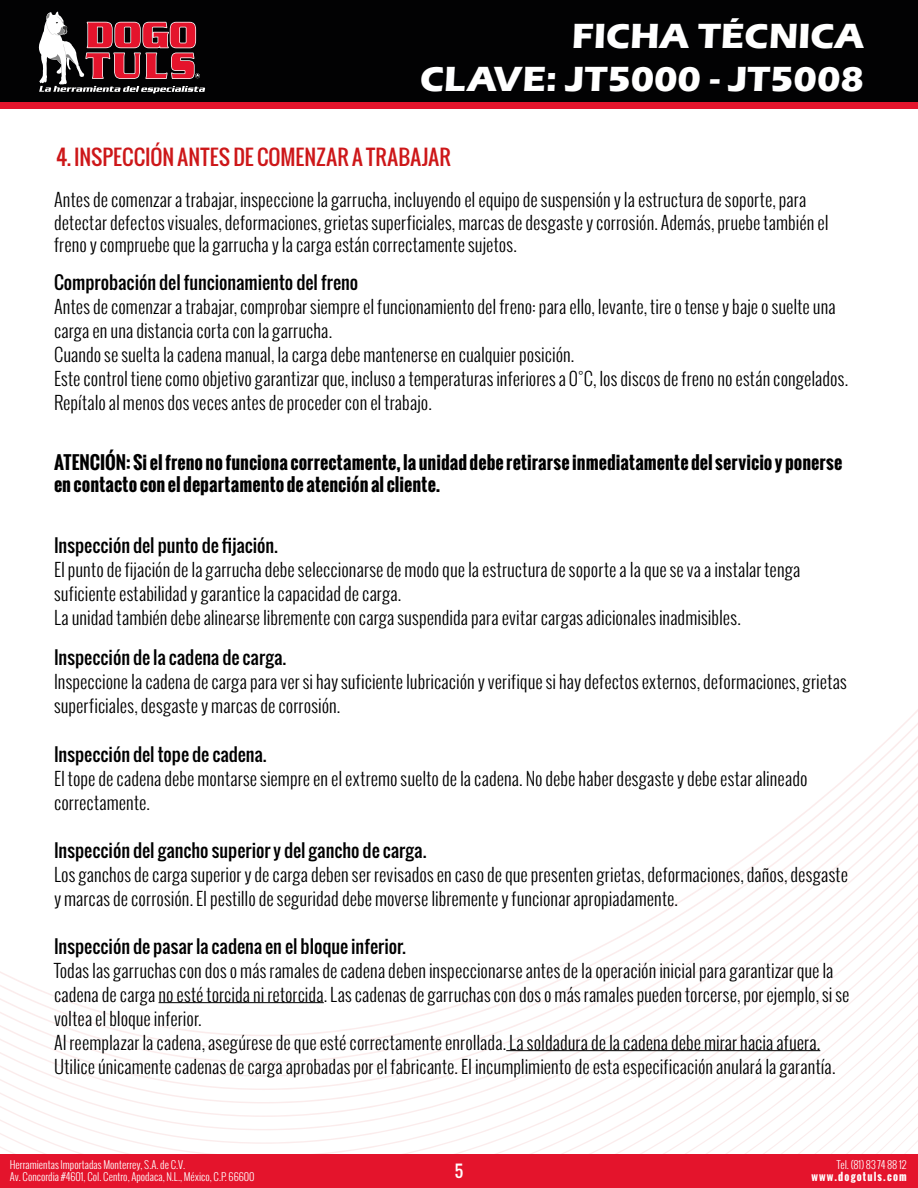
<style>
.page{position:relative;width:918px;height:1188px;background:#fff}
.page>*{position:absolute;margin:0;border:0;box-sizing:border-box;transform-origin:0 0}
.t1{font:700 36px/43.2px "Eras ITC";color:#fff;text-align:right}
.t2{font:21px "Oswald";letter-spacing:.01em;color:#cd1719}
.t3{font:300 18px/24px "Oswald";color:#000}
.t4{font:18px "Oswald";letter-spacing:.005em;color:#000}
.t5{font:700 18px/21.6px "Oswald";letter-spacing:.005em;color:#000}
.t6{font:16.5px "Oswald";color:#fff}
.t7{font:300 10.5px/12.6px "Oswald";color:#fff}
.t8{font:700 10.5px "Oswald";letter-spacing:.11em;color:#fff}
</style>
<div class="page">
<div style="left:0;top:0;width:918px;height:103px;background:#020203"></div>
<div style="left:0;top:102px;width:918px;height:6px;background:#e4142c"></div>
<svg style="left:38px;top:11px;width:167px;height:82px"></svg>
<svg style="left:0;top:849px;width:918px;height:305px"></svg>
<svg style="left:383px;top:862px;width:535px;height:292px"></svg>
<svg style="left:440px;top:876px;width:478px;height:278px"></svg>
<svg style="left:0;top:1143px;width:149px;height:11px"></svg>
<svg style="left:483px;top:889px;width:435px;height:265px"></svg>
<svg style="left:520px;top:902px;width:398px;height:252px"></svg>
<svg style="left:552px;top:916px;width:366px;height:238px"></svg>
<svg style="left:581px;top:929px;width:337px;height:225px"></svg>
<svg style="left:608px;top:943px;width:310px;height:211px"></svg>
<svg style="left:633px;top:956px;width:285px;height:198px"></svg>
<svg style="left:656px;top:970px;width:262px;height:184px"></svg>
<svg style="left:678px;top:983px;width:240px;height:171px"></svg>
<svg style="left:699px;top:997px;width:219px;height:157px"></svg>
<div style="left:0;top:1154px;width:918px;height:34px;background:#e4142c"></div>
<hr style="left:159px;top:1002px;width:165px;height:1px;background:#000">
<hr style="left:506px;top:1050px;width:314px;height:1px;background:#000">
<h1 class="t1" style="left:420px;top:14px;width:445px">FICHA TÉCNICA<br>CLAVE: JT5000 - JT5008</h1>
<p class="t2" style="left:56px;top:142px;width:396px">4. INSPECCIÓN ANTES DE COMENZAR A TRABAJAR</p>
<p class="t3" style="left:54px;top:188px;width:776px;line-height:22.5px">Antes de comenzar a trabajar, inspeccione la garrucha, incluyendo el equipo de suspensión y la estructura de soporte, para detectar defectos visuales, deformaciones, grietas superficiales, marcas de desgaste y corrosión. Además, pruebe también el freno y compruebe que la garrucha y la carga están correctamente sujetos.</p>
<p class="t4" style="left:54px;top:269px;width:306px">Comprobación del funcionamiento del freno</p>
<p class="t3" style="left:54px;top:295px;width:796px">Antes de comenzar a trabajar, comprobar siempre el funcionamiento del freno: para ello, levante, tire o tense y baje o suelte una carga en una distancia corta con la garrucha.<br>Cuando se suelta la cadena manual, la carga debe mantenerse en cualquier posición.<br>Este control tiene como objetivo garantizar que, incluso a temperaturas inferiores a 0°C, los discos de freno no están congelados.<br>Repítalo al menos dos veces antes de proceder con el trabajo.</p>
<p class="t5" style="left:54px;top:452px;width:790px">ATENCIÓN: Si el freno no funciona correctamente, la unidad debe retirarse inmediatamente del servicio y ponerse en contacto con el departamento de atención al cliente.</p>
<p class="t4" style="left:54px;top:532px;width:225px">Inspección del punto de fijación.</p>
<p class="t3" style="left:54px;top:557px;width:748px">El punto de fijación de la garrucha debe seleccionarse de modo que la estructura de soporte a la que se va a instalar tenga suficiente estabilidad y garantice la capacidad de carga.<br>La unidad también debe alinearse libremente con carga suspendida para evitar cargas adicionales inadmisibles.</p>
<p class="t4" style="left:54px;top:644px;width:234px">Inspección de la cadena de carga.</p>
<p class="t3" style="left:54px;top:670px;width:794px">Inspeccione la cadena de carga para ver si hay suficiente lubricación y verifique si hay defectos externos, deformaciones, grietas superficiales, desgaste y marcas de corrosión.</p>
<p class="t4" style="left:54px;top:740px;width:214px">Inspección del tope de cadena.</p>
<p class="t3" style="left:54px;top:766px;width:755px">El tope de cadena debe montarse siempre en el extremo suelto de la cadena. No debe haber desgaste y debe estar alineado correctamente.</p>
<p class="t4" style="left:54px;top:836px;width:374px">Inspección del gancho superior y del gancho de carga.</p>
<p class="t3" style="left:54px;top:862px;width:796px">Los ganchos de carga superior y de carga deben ser revisados en caso de que presenten grietas, deformaciones, daños, desgaste y marcas de corrosión. El pestillo de seguridad debe moverse libremente y funcionar apropiadamente.</p>
<p class="t4" style="left:54px;top:932px;width:353px">Inspección de pasar la cadena en el bloque inferior.</p>
<p class="t3" style="left:54px;top:958px;width:797px">Todas las garruchas con dos o más ramales de cadena deben inspeccionarse antes de la operación inicial para garantizar que la cadena de carga no esté torcida ni retorcida. Las cadenas de garruchas con dos o más ramales pueden torcerse, por ejemplo, si se voltea el bloque inferior.<br>Al reemplazar la cadena, asegúrese de que esté correctamente enrollada. La soldadura de la cadena debe mirar hacia afuera.<br>Utilice únicamente cadenas de carga aprobadas por el fabricante. El incumplimiento de esta especificación anulará la garantía.</p>
<p class="t7" style="left:10px;top:1158px;width:246px">Herramientas Importadas Monterrey, S.A. de C.V.<br>Av. Concordia #4601, Col. Centro, Apodaca, N.L., México, C.P. 66600</p>
<p class="t7" style="left:837px;top:1158px;width:71px">Tel. (81) 83 74 88 12</p>
<p class="t6" style="left:455px;top:1159px;width:10px">5</p>
<p class="t8" style="left:811px;top:1169px;width:97px">www.dogotuls.com</p>
</div>
